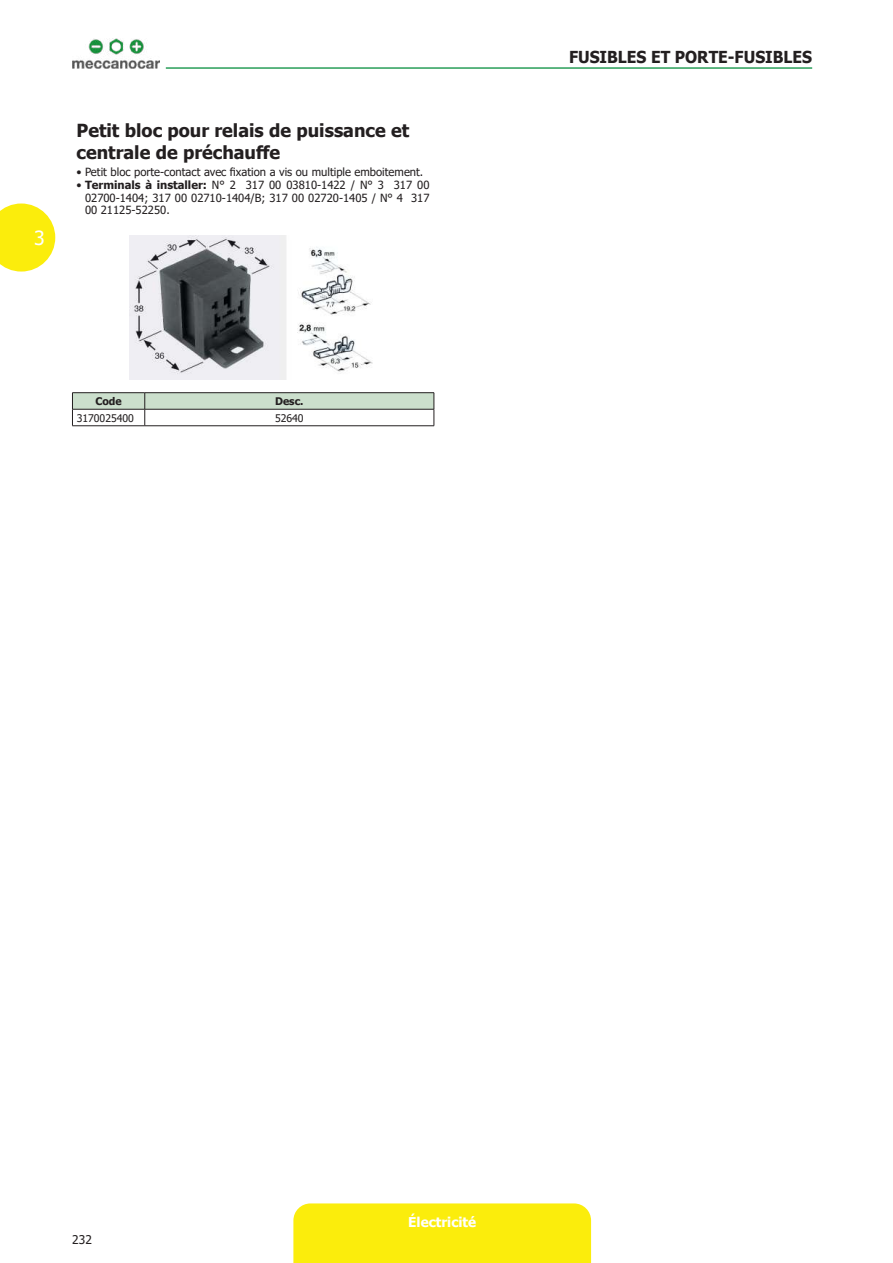
<style>
.page{position:relative;width:893px;height:1263px;background:#fff}
.page>*{position:absolute;margin:0;border:0;box-sizing:border-box;transform-origin:0 0}
.t1{font:19.5px "Tahoma";color:#fff}
.t2{font:700 18px/21.6px "Tahoma";color:#231f20}
.t3{font:700 16.5px "Tahoma";color:#231f20;scale:.95 1}
.t4{font:700 13.5px "Tahoma";color:#fff}
.t5{font:12px "Tahoma";color:#231f20}
.t6{font:11.25px/12.8px "Tahoma";color:#231f20;text-align:justify}
.t7{font:10.5px "Tahoma";color:#231f20}
.t8{font:700 10.5px "Tahoma";color:#231f20}
.s1{font-weight:700}
</style>
<div class="page">
<div style="left:293px;top:1203px;width:298px;height:60px;background:#fbed0c"></div>
<svg style="left:0;top:203px;width:55px;height:69px"></svg>
<img style="left:72px;top:38px;width:87px;height:31px">
<hr style="left:166px;top:67px;width:646px;height:2px;background:#2a9e59">
<img style="left:130px;top:236px;width:243px;height:144px">
<hr style="left:72px;top:392px;width:73px;height:1px;background:#231f20">
<hr style="left:145px;top:392px;width:289px;height:1px;background:#231f20">
<svg style="left:72px;top:393px;width:363px;height:33px"></svg>
<hr style="left:72px;top:425px;width:73px;height:1px;background:#231f20">
<hr style="left:145px;top:425px;width:289px;height:1px;background:#231f20">
<h1 class="t1" style="left:34px;top:225px;width:12px">3</h1>
<h2 class="t2" style="left:77px;top:120px;width:334px">Petit bloc pour relais de puissance et centrale de préchauffe</h2>
<p class="t6" style="left:77px;top:166px;width:348px">• Petit bloc porte-contact avec fixation a vis ou multiple emboitement.</p>
<p class="t6" style="left:85px;top:179px;width:346px;text-indent:-9px">• <span class="s1">Terminals à installer:</span> N° 2 317 00 03810-1422 / N° 3 317 00<br>02700-1404; 317 00 02710-1404/B; 317 00 02720-1405 / N° 4 317<br>00 21125-52250.</p>
<p class="t8" style="left:95px;top:394px;width:28px">Code</p>
<p class="t8" style="left:275px;top:394px;width:30px">Desc.</p>
<p class="t7" style="left:77px;top:411px;width:59px">3170025400</p>
<p class="t7" style="left:275px;top:411px;width:30px">52640</p>
<h3 class="t3" style="left:569px;top:45px;width:21px">Fusibles</h3>
<h3 class="t3" style="left:651px;top:45px;width:99px">et porte-fusibles</h3>
<p class="t5" style="left:72px;top:1231px;width:21px">232</p>
<p class="t4" style="left:408px;top:1212px;width:69px">Électricité</p>
</div>
